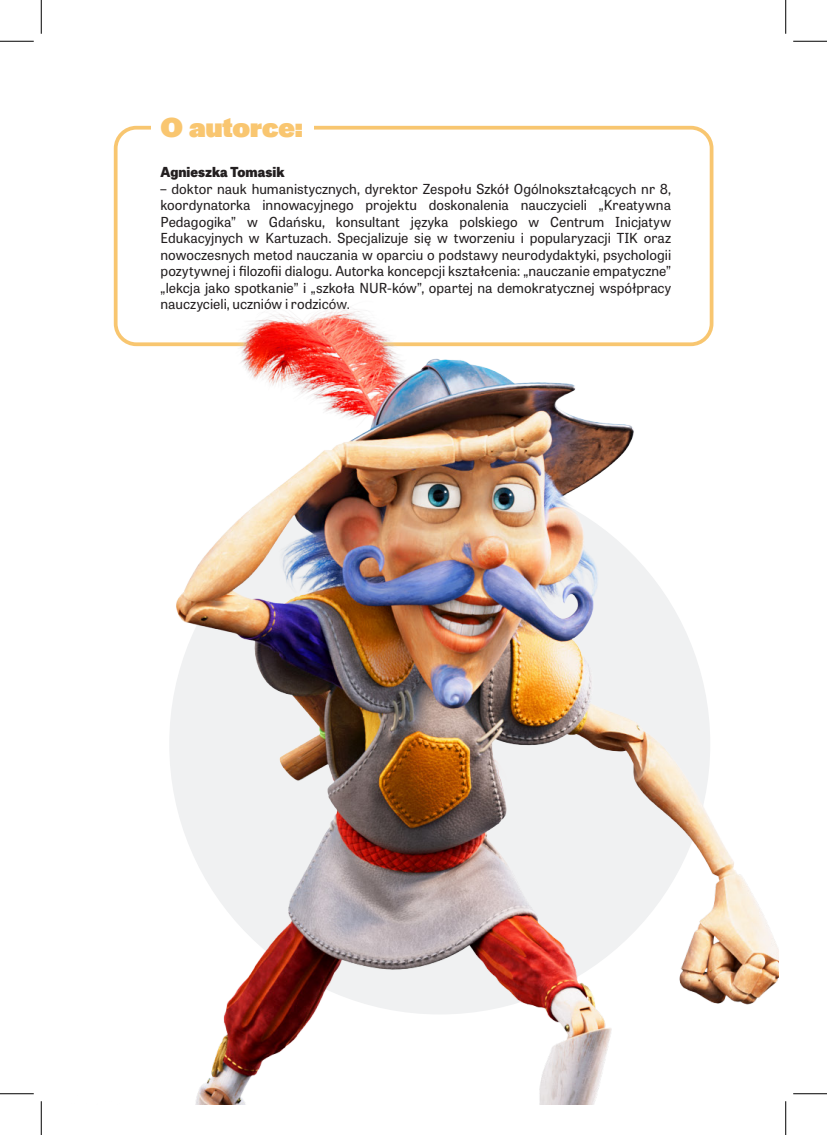
<style>
.page{position:relative;width:827px;height:1135px;background:#fff}
.page>*{position:absolute;margin:0;border:0;box-sizing:border-box;transform-origin:0 0}
.t1{font:28.75px "Halyard Display VF";color:#f9c670}
.t2{font:13.75px/16.5px "Tablet Gothic";color:#231f20;text-align:justify}
.t3{font:800 13.75px "Tablet Gothic";letter-spacing:.005em;color:#231f20}
</style>
<div class="page">
<img style="left:113px;top:125px;width:665px;height:979px">
<hr style="left:0;top:41px;width:34px;height:1px;background:#000">
<hr style="left:793px;top:41px;width:34px;height:1px;background:#000">
<hr style="left:0;top:1093px;width:34px;height:1px;background:#000">
<hr style="left:793px;top:1093px;width:34px;height:1px;background:#000">
<hr style="left:41px;top:0;width:1px;height:34px;background:#000">
<hr style="left:41px;top:1101px;width:1px;height:34px;background:#000">
<hr style="left:785px;top:0;width:1px;height:34px;background:#000">
<hr style="left:785px;top:1101px;width:1px;height:34px;background:#000">
<h1 class="t1" style="left:160px;top:107px;width:144px">O autorce:</h1>
<p class="t3" style="left:160px;top:162px;width:125px">Agnieszka Tomasik</p>
<p class="t2" style="left:160px;top:180px;width:512px">– doktor nauk humanistycznych, dyrektor Zespołu Szkół Ogólnokształcących nr 8, koordynatorka innowacyjnego projektu doskonalenia nauczycieli „Kreatywna Pedagogika” w Gdańsku, konsultant języka polskiego w Centrum Inicjatyw Edukacyjnych w Kartuzach. Specjalizuje się w tworzeniu i popularyzacji TIK oraz nowoczesnych metod nauczania w oparciu o podstawy neurodydaktyki, psychologii pozytywnej i filozofii dialogu. Autorka koncepcji kształcenia: „nauczanie empatyczne” „lekcja jako spotkanie” i „szkoła NUR-ków”, opartej na demokratycznej współpracy nauczycieli, uczniów i rodziców.</p>
</div>
